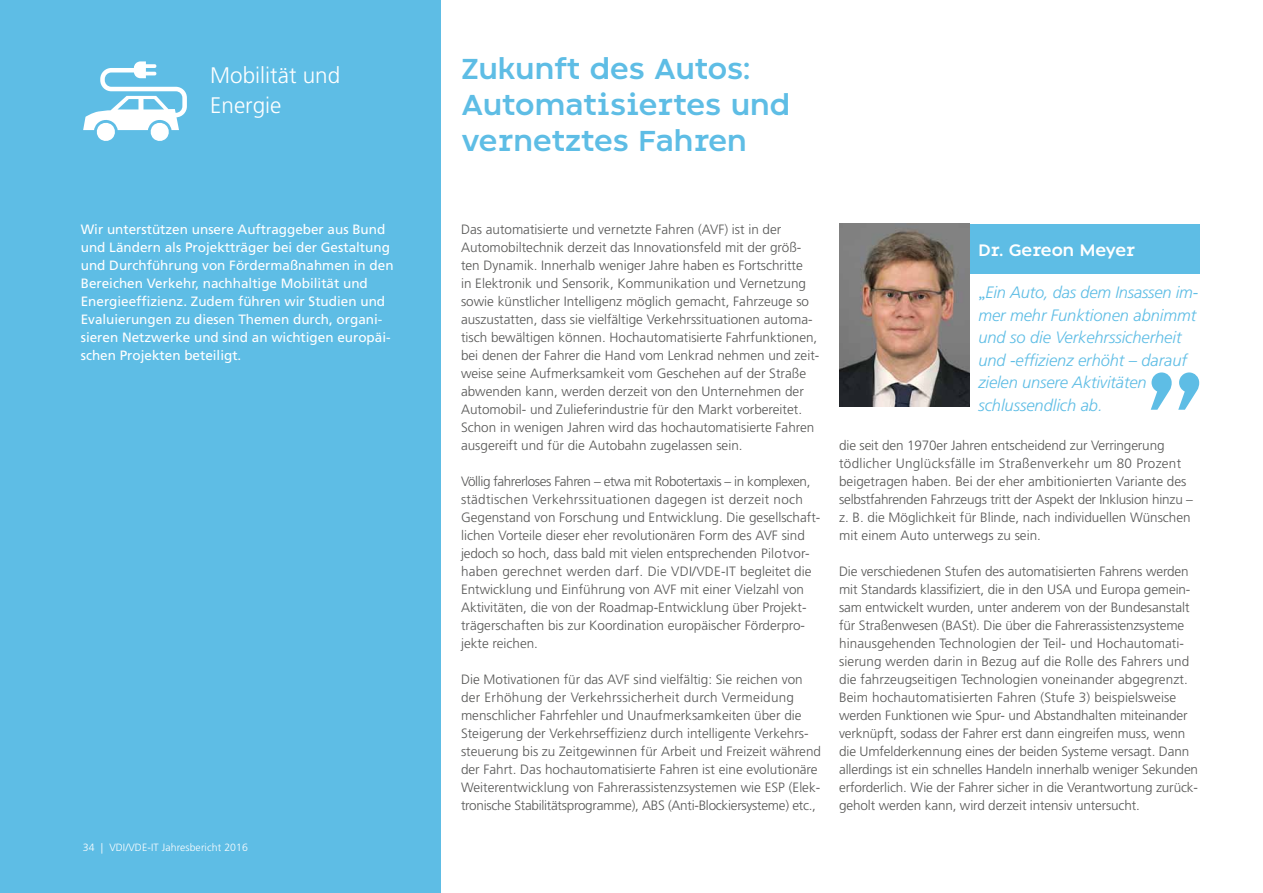
<style>
.page{position:relative;width:1263px;height:893px;background:#fff}
.page>*{position:absolute;margin:0;border:0;box-sizing:border-box;transform-origin:0 0}
.t1{font:500 30px/36px "Dragon";color:#5ebde5}
.t2{font:300 22.5px/30px "Frutiger LT Pro";color:#fff}
.t3{font:500 17.25px "Dragon";color:#fff}
.t4{font:italic 300 16.5px/22.5px "Frutiger LT Pro";letter-spacing:-.005em;color:#5ebde5}
.t5{font:300 13.5px/18px "Frutiger LT Pro";color:#575756}
.t6{font:13.5px/18px "Frutiger LT Pro";color:#fff}
.t7{font:300 10.5px "Frutiger LT Pro";letter-spacing:.01em;color:#fff}
.s1{font-family:"Advert";font-style:normal}
</style>
<div class="page">
<div style="left:0;top:0;width:440px;height:893px;background:#5ebde5"></div>
<svg style="left:83px;top:61px;width:104px;height:80px"></svg>
<div style="left:969px;top:224px;width:230px;height:50px;background:#5ebde5"></div>
<img style="left:839px;top:224px;width:131px;height:183px">
<svg style="left:1151px;top:372px;width:48px;height:38px"></svg>
<h2 class="t2" style="left:210px;top:60px;width:132px">Mobilität und<br>Energie</h2>
<p class="t6" style="left:81px;top:220px;width:314px">Wir unterstützen unsere Auftraggeber aus Bund und Ländern als Projektträger bei der Gestaltung und Durchführung von Fördermaßnahmen in den Bereichen Verkehr, nachhaltige Mobilität und Energieeffizienz. Zudem führen wir Studien und Evaluierungen zu diesen Themen durch, organi&shy;sieren Netzwerke und sind an wichtigen europäi&shy;schen Projekten beteiligt.</p>
<p class="t7" style="left:83px;top:841px;width:167px">34 | VDI/VDE-IT Jahresbericht 2016</p>
<h1 class="t1" style="left:462px;top:52px;width:330px">Zukunft des Autos:<br>Automatisiertes und vernetztes Fahren</h1>
<p class="t5" style="left:461px;top:220px;width:360px">Das automatisierte und vernetzte Fahren (AVF) ist in der Automobiltechnik derzeit das Innovationsfeld mit der größ&shy;ten Dynamik. Innerhalb weniger Jahre haben es Fortschritte<br>in Elektronik und Sensorik, Kommunikation und Vernetzung sowie künstlicher Intelligenz möglich gemacht, Fahrzeuge so auszustatten, dass sie vielfältige Verkehrssituationen automa&shy;tisch bewältigen können. Hochautomatisierte Fahrfunktionen, bei denen der Fahrer die Hand vom Lenkrad nehmen und zeit&shy;weise seine Aufmerksamkeit vom Geschehen auf der Straße abwenden kann, werden derzeit von den Unternehmen der Automobil- und Zulieferindustrie für den Markt vorbereitet.<br>Schon in wenigen Jahren wird das hochautomatisierte Fahren ausgereift und für die Autobahn zugelassen sein.</p>
<p class="t5" style="left:461px;top:472px;width:361px">Völlig fahrerloses Fahren – etwa mit Robotertaxis – in komplexen, städtischen Verkehrssituationen dagegen ist derzeit noch Gegenstand von Forschung und Entwicklung. Die gesellschaft&shy;lichen Vorteile dieser eher revolutionären Form des AVF sind jedoch so hoch, dass bald mit vielen entsprechenden Pilotvor&shy;haben gerechnet werden darf. Die VDI/VDE-IT begleitet die Entwicklung und Einführung von AVF mit einer Vielzahl von Aktivitäten, die von der Roadmap-Entwicklung über Projekt&shy;trägerschaften bis zur Koordination europäischer Förderpro&shy;jekte reichen.</p>
<p class="t5" style="left:461px;top:670px;width:362px">Die Motivationen für das AVF sind vielfältig: Sie reichen von der Erhöhung der Verkehrssicherheit durch Vermeidung menschlicher Fahrfehler und Unaufmerksamkeiten über die Steigerung der Verkehrseffizienz durch intelligente Verkehrs&shy;steuerung bis zu Zeitgewinnen für Arbeit und Freizeit während der Fahrt. Das hochautomatisierte Fahren ist eine evolutionäre Weiterentwicklung von Fahrerassistenzsystemen wie ESP (Elek&shy;tronische Stabilitätsprogramme), ABS (Anti-Blockiersysteme) etc. ,</p>
<p class="t3" style="left:978px;top:240px;width:158px">Dr. Gereon Meyer</p>
<p class="t4" style="left:978px;top:281px;width:221px"><span class="s1">„</span>Ein Auto, das dem Insassen im&shy;mer mehr Funktionen abnimmt und so die Verkehrssicherheit und -effizienz erhöht – darauf zielen unsere Aktivitäten schlussendlich ab.</p>
<p class="t5" style="left:839px;top:436px;width:355px">die seit den 1970er Jahren entscheidend zur Verringerung tödlicher Unglücksfälle im Straßenverkehr um 80 Prozent beigetragen haben. Bei der eher ambitionierten Variante des selbstfahrenden Fahrzeugs tritt der Aspekt der Inklusion hinzu – z. B. die Möglichkeit für Blinde, nach individuellen Wünschen mit einem Auto unterwegs zu sein.</p>
<p class="t5" style="left:839px;top:562px;width:360px">Die verschiedenen Stufen des automatisierten Fahrens werden mit Standards klassifiziert, die in den USA und Europa gemein&shy;sam entwickelt wurden, unter anderem von der Bundesanstalt für Straßenwesen (BASt). Die über die Fahrerassistenzsysteme hinausgehenden Technologien der Teil- und Hochautomati&shy;sierung werden darin in Bezug auf die Rolle des Fahrers und die fahrzeugseitigen Technologien voneinander abgegrenzt.<br>Beim hochautomatisierten Fahren (Stufe 3) beispielsweise werden Funktionen wie Spur- und Abstandhalten miteinander verknüpft, sodass der Fahrer erst dann eingreifen muss, wenn die Umfelderkennung eines der beiden Systeme versagt. Dann allerdings ist ein schnelles Handeln innerhalb weniger Sekunden erforderlich. Wie der Fahrer sicher in die Verantwortung zurück&shy;geholt werden kann, wird derzeit intensiv untersucht.</p>
</div>
